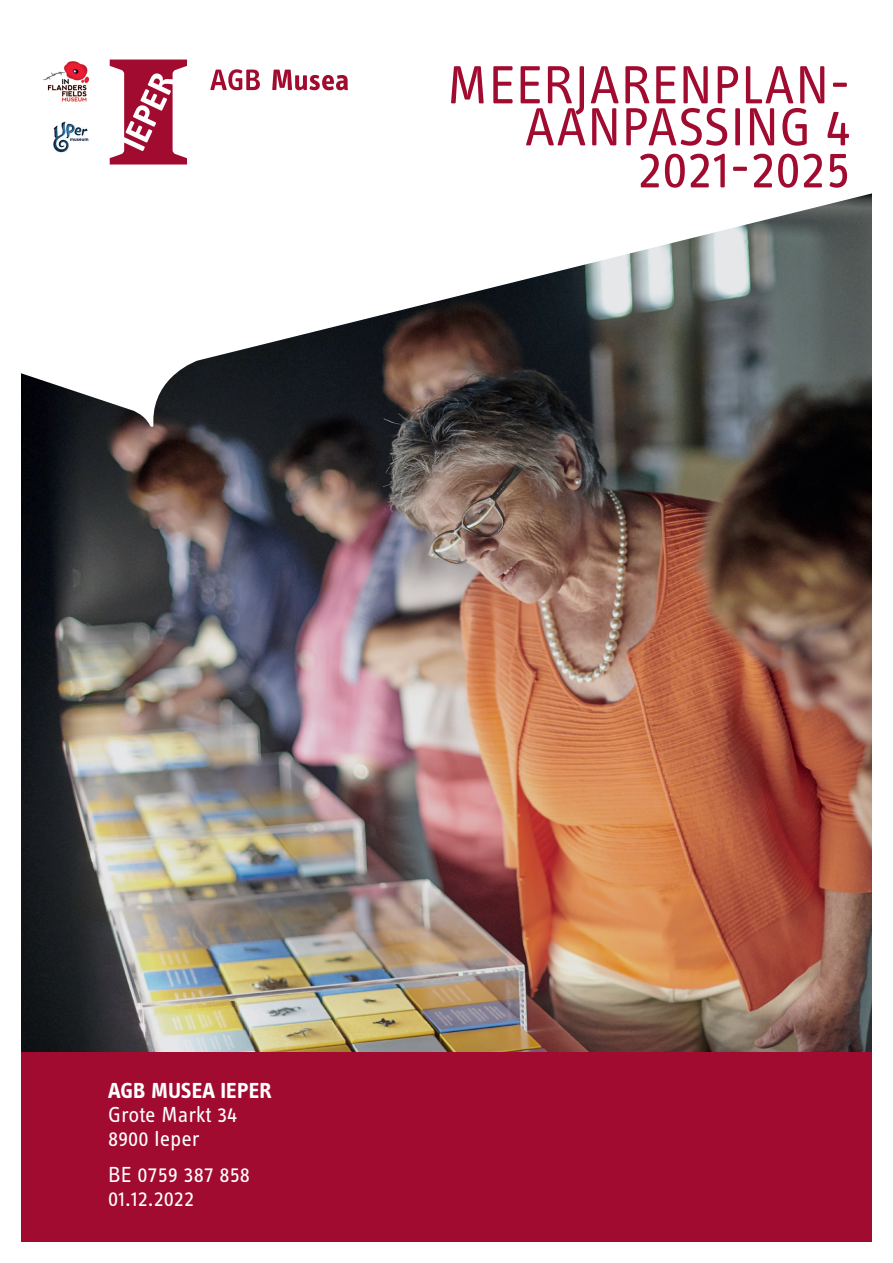
<style>
.page{position:relative;width:893px;height:1263px;background:#fff}
.page>*{position:absolute;margin:0;border:0;box-sizing:border-box;transform-origin:0 0}
.t1{font:55.5px/42px "Info OT Text";letter-spacing:.01em;color:#a10b30;text-align:right}
.t2{font:22.5px/24px "Info OT Text";color:#fff}
.t3{font:700 22.5px "Info OT Text";letter-spacing:-.005em;color:#fff}
</style>
<div class="page">
<img style="left:21px;top:427px;width:851px;height:625px">
<svg style="left:21px;top:59px;width:851px;height:368px"></svg>
<div style="left:21px;top:1052px;width:851px;height:190px;background:#a10b30"></div>
<svg style="left:110px;top:60px;width:77px;height:104px"></svg>
<svg style="left:210px;top:69px;width:50px;height:21px"></svg>
<svg style="left:272px;top:70px;width:76px;height:20px"></svg>
<img style="left:42px;top:59px;width:50px;height:45px">
<img style="left:42px;top:107px;width:58px;height:59px">
<h1 class="t1" style="left:447px;top:63px;width:405px">MEERJARENPLAN-<br>AANPASSING 4<br>2021-2025</h1>
<p class="t3" style="left:108px;top:1077px;width:165px">AGB MUSEA IEPER</p>
<p class="t2" style="left:108px;top:1102px;width:131px">Grote Markt 34<br>8900 Ieper</p>
<p class="t2" style="left:108px;top:1162px;width:143px">BE 0759 387 858<br>01.12.2022</p>
</div>
